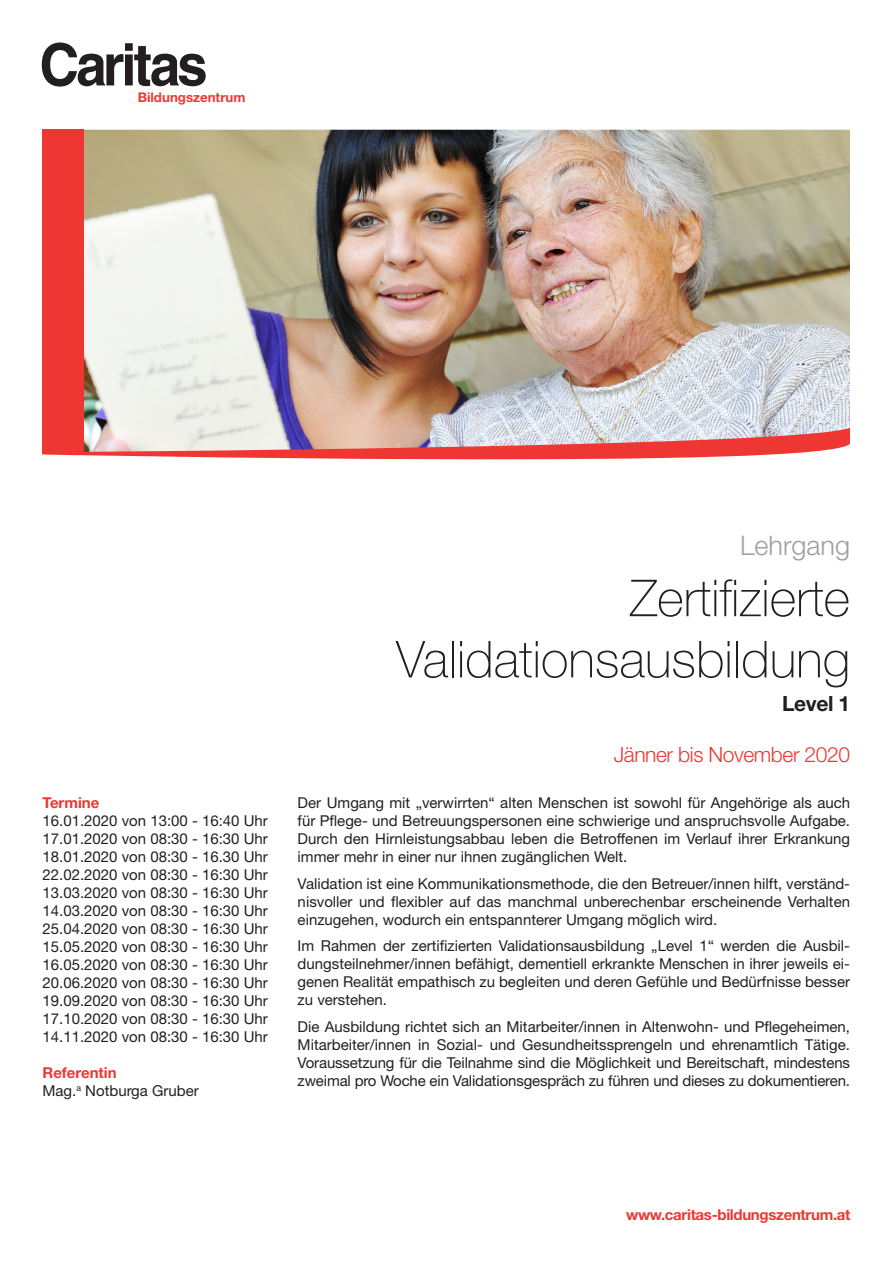
<style>
.page{position:relative;width:893px;height:1263px;background:#fff}
.page>*{position:absolute;margin:0;border:0;box-sizing:border-box;transform-origin:0 0}
.t1{font:100 51px/61.2px "Helvetica Neue LT Std";color:#231f20;text-align:right}
.t2{font:300 27px "Helvetica Neue LT Std";color:#9d9fa2}
.t3{font:300 21px "Helvetica Neue LT Std";letter-spacing:-.02em;color:#ee3732}
.t4{font:700 21px "Helvetica Neue LT Std";letter-spacing:-.02em;color:#231f20}
.t5{font:700 15.45px "Helvetica Neue LT Std";letter-spacing:.01em;color:#ef482c}
.t6{font:15px/18px "Helvetica Neue LT Std";color:#231f20;text-align:justify}
.t7{font:700 15px "Helvetica Neue LT Std";letter-spacing:-.02em;color:#ee3732}
.t8{font:700 15px "Helvetica Neue LT Std";color:#ee3732}
.t9{font:700 13.35px "Helvetica Neue LT Std";color:#ee3732}
.s1{font-weight:700;color:#ee3732}
</style>
<div class="page">
<img style="left:84px;top:130px;width:766px;height:278px">
<svg style="left:42px;top:43px;width:164px;height:44px"></svg>
<div style="left:43px;top:130px;width:41px;height:324px;background:#ee3732"></div>
<svg style="left:43px;top:408px;width:807px;height:52px;background:#e0abab"></svg>
<p class="t5" style="left:152px;top:86px;width:69px">einblicke</p>
<p class="t9" style="left:138px;top:89px;width:109px">Bildungszentrum</p>
<p class="t8" style="left:43px;top:794px;width:58px">Termine</p>
<p class="t6" style="left:43px;top:812px;width:227px">16.01.2020 von 13:00 - 16:40 Uhr 17.01.2020 von 08:30 - 16:30 Uhr 18.01.2020 von 08:30 - 16.30 Uhr 22.02.2020 von 08:30 - 16:30 Uhr 13.03.2020 von 08:30 - 16:30 Uhr 14.03.2020 von 08:30 - 16:30 Uhr 25.04.2020 von 08:30 - 16:30 Uhr 15.05.2020 von 08:30 - 16:30 Uhr 16.05.2020 von 08:30 - 16:30 Uhr 20.06.2020 von 08:30 - 16:30 Uhr 19.09.2020 von 08:30 - 16:30 Uhr 17.10.2020 von 08:30 - 16:30 Uhr 14.11.2020 von 08:30 - 16:30 Uhr</p>
<p class="t6" style="left:43px;top:1064px;width:158px"><span class="s1">Referentin<br></span>Mag.<sup>a</sup> Notburga Gruber</p>
<h2 class="t2" style="left:740px;top:529px;width:112px">Lehrgang</h2>
<h1 class="t1" style="left:396px;top:567px;width:455px">Zertifizierte<br>Validationsausbildung</h1>
<h3 class="t4" style="left:782px;top:691px;width:69px">Level 1</h3>
<h3 class="t3" style="left:614px;top:741px;width:238px">Jänner bis November 2020</h3>
<p class="t6" style="left:298px;top:794px;width:554px">Der Umgang mit „verwirrten“ alten Menschen ist sowohl für Angehörige als auch für Pflege- und Betreuungspersonen eine schwierige und anspruchsvolle Aufgabe.<br>Durch den Hirnleistungsabbau leben die Betroffenen im Verlauf ihrer Erkrankung immer mehr in einer nur ihnen zugänglichen Welt.</p>
<p class="t6" style="left:298px;top:874px;width:554px">Validation ist eine Kommunikationsmethode, die den Betreuer/innen hilft, verständ&shy;nisvoller und flexibler auf das manchmal unberechenbar erscheinende Verhalten einzugehen, wodurch ein entspannterer Umgang möglich wird.</p>
<p class="t6" style="left:298px;top:937px;width:554px">Im Rahmen der zertifizierten Validationsausbildung „Level 1“ werden die Ausbil&shy;dungsteilnehmer/innen befähigt, dementiell erkrankte Menschen in ihrer jeweils ei&shy;genen Realität empathisch zu begleiten und deren Gefühle und Bedürfnisse besser zu verstehen.</p>
<p class="t6" style="left:298px;top:1017px;width:554px">Die Ausbildung richtet sich an Mitarbeiter/innen in Altenwohn- und Pflegeheimen, Mitarbeiter/innen in Sozial- und Gesundheitssprengeln und ehrenamtlich Tätige.<br>Voraussetzung für die Teilnahme sind die Möglichkeit und Bereitschaft, mindestens zweimal pro Woche ein Validationsgespräch zu führen und dieses zu dokumentieren.</p>
<p class="t7" style="left:626px;top:1206px;width:226px">www.caritas-bildungszentrum.at</p>
</div>
